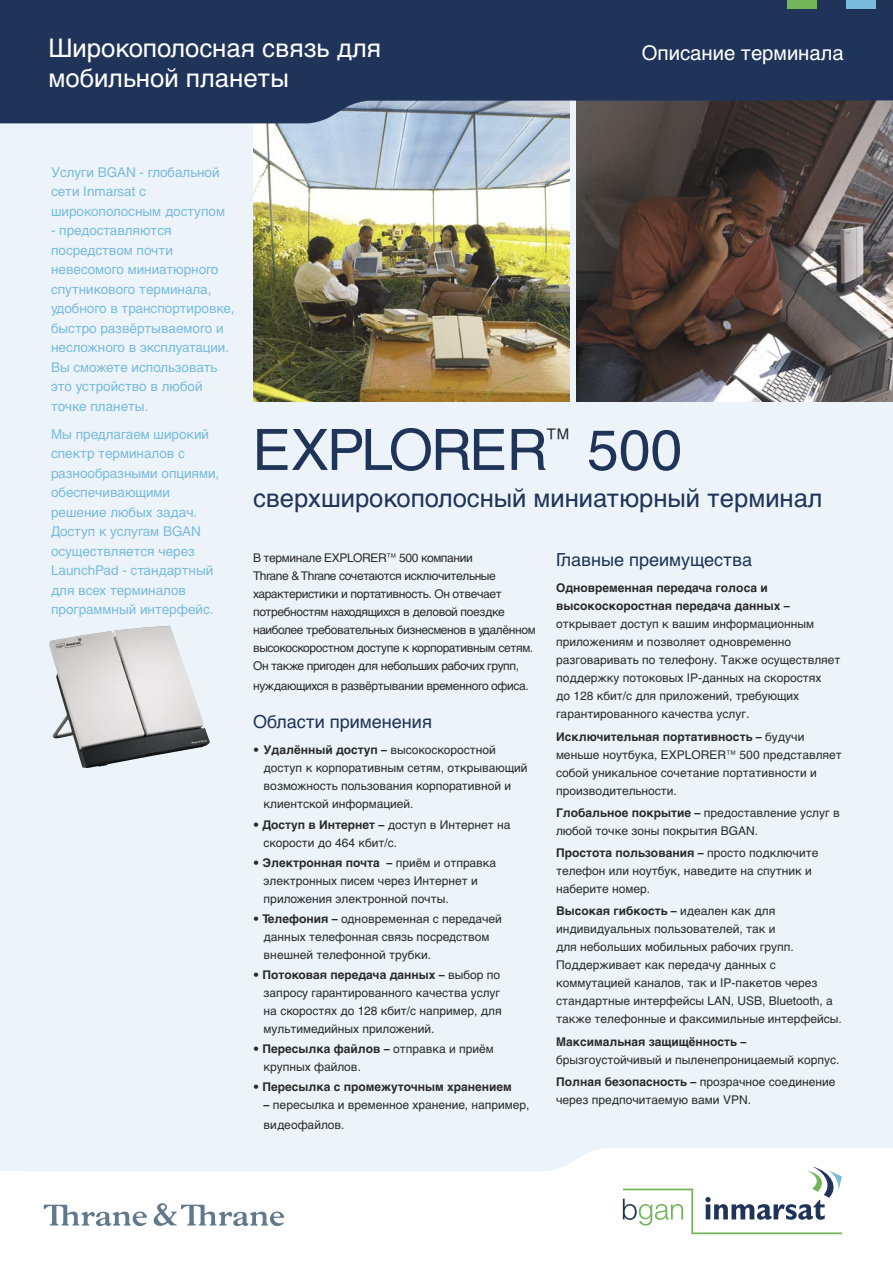
<style>
.page{position:relative;width:893px;height:1263px;background:#ecf4f9}
.page>*{position:absolute;margin:0;border:0;box-sizing:border-box;transform-origin:0 0}
.t1{font:57px "Helvetica Cyr Upright";letter-spacing:-.04em;color:#20345a}
.t2{font:25.65px "Helvetica Cyr Upright";color:#fff}
.t3{font:25.5px "Helvetica Cyr Upright";color:#20345a}
.t4{font:20.25px "Helvetica Cyr Upright";color:#fff}
.SUB_HEAD{font:18px "Helvetica Cyr Upright";color:#20345a}
.STANDFIRST{font:13.5px/19.5px "Helvetica Cyr Upright";color:#79bbdd}
.COPY{font:12px/18px "Helvetica Cyr Upright";color:#2a2a2a}
.BULLETS{font:12px/18px "Helvetica Cyr Upright";color:#2a2a2a}
.COPY_END{font:12px/18px "Helvetica Cyr Upright";letter-spacing:-.03em;color:#2a2a2a}
.BULLETS-2{font:700 12px "Helvetica Cyr";color:#2a2a2a}
.s1{font-family:"Helvetica Cyr";font-weight:700}
.s2{font-family:"Helvetica Cyr Upright";font-weight:400}
</style>
<div class="page">
<img style="left:576px;top:123px;width:317px;height:279px">
<img style="left:253px;top:123px;width:317px;height:279px">
<svg style="left:0;top:0;width:893px;height:123px;fill:#20345a"></svg>
<div style="left:787px;top:0;width:29px;height:9px;background:#72b559"></div>
<div style="left:846px;top:0;width:30px;height:9px;background:#79bbdd"></div>
<img style="left:49px;top:625px;width:161px;height:143px">
<svg style="left:0;top:1148px;width:893px;height:115px;fill:#fff"></svg>
<svg style="left:623px;top:1166px;width:219px;height:68px"></svg>
<svg style="left:153px;top:1203px;width:131px;height:24px"></svg>
<svg style="left:44px;top:1205px;width:103px;height:22px"></svg>
<p class="t2" style="left:48px;top:34px;width:334px">Широкополосная связь для</p>
<p class="t4" style="left:642px;top:42px;width:203px">Описание терминала</p>
<p class="t2" style="left:48px;top:63px;width:242px">мобильной планеты</p>
<p class="STANDFIRST" style="left:51px;top:162px;width:175px">Услуги BGAN - глобальной сети Inmarsat с широкополосным доступом</p>
<p class="STANDFIRST" style="left:51px;top:221px;width:185px">- предоставляются посредством почти невесомого миниатюрного спутникового терминала, удобного в транспортировке, быстро развёртываемого и несложного в эксплуатации.<br>Вы сможете использовать это устройство в любой точке планеты.</p>
<p class="STANDFIRST" style="left:51px;top:424px;width:170px">Мы предлагаем широкий спектр терминалов с разнообразными опциями, обеспечивающими решение любых задач.<br>Доступ к услугам BGAN осуществляется через<br>LaunchPad - стандартный для всех терминалов программный интерфейс.</p>
<p class="t1" style="left:253px;top:418px;width:431px">EXPLORER<sup>™</sup> 500</p>
<p class="t3" style="left:253px;top:484px;width:571px">сверхширокополосный миниатюрный терминал</p>
<p class="SUB_HEAD" style="left:556px;top:549px;width:198px">Главные преимущества</p>
<p class="COPY" style="left:556px;top:579px;width:286px"><span class="s1">Одновременная передача голоса и высокоскоростная передача данных – </span>открывает доступ к вашим информационным приложениям и позволяет одновременно разговаривать по телефону. Также осуществляет поддержку потоковых IP-данных на скоростях<br>до 128 кбит/с для приложений, требующих гарантированного качества услуг.</p>
<p class="COPY" style="left:556px;top:727px;width:287px"><span class="s1">Исключительная портативность –</span> будучи меньше ноутбука, EXPLORER™ 500 представляет собой уникальное сочетание портативности и производительности.</p>
<p class="COPY" style="left:556px;top:804px;width:285px"><span class="s1">Глобальное покрытие –</span> предоставление услуг в любой точке зоны покрытия BGAN.</p>
<p class="COPY" style="left:556px;top:844px;width:264px"><span class="s1">Простота пользования –</span> просто подключите телефон или ноутбук, наведите на спутник и наберите номер.</p>
<p class="COPY" style="left:556px;top:902px;width:287px"><span class="s1">Высокая гибкость –</span> идеален как для индивидуальных пользователей, так и<br>для небольших мобильных рабочих групп.<br>Поддерживает как передачу данных с коммутацией каналов, так и IP-пакетов через стандартные интерфейсы LAN, USB, Bluetooth, а также телефонные и факсимильные интерфейсы.</p>
<p class="COPY" style="left:556px;top:1032px;width:285px"><span class="s1">Максимальная защищённость – </span>брызгоустойчивый и пыленепроницаемый корпус.</p>
<p class="COPY" style="left:556px;top:1073px;width:281px"><span class="s1">Полная безопасность –</span> прозрачное соединение через предпочитаемую вами VPN.</p>
<p class="COPY_END" style="left:253px;top:549px;width:284px">В терминале EXPLORER™ 500 компании<br>Thrane &amp; Thrane сочетаются исключительные характеристики и портативность. Он отвечает потребностям находящихся в деловой поездке наиболее требовательных бизнесменов в удалённом высокоскоростном доступе к корпоративным сетям.<br>Он также пригоден для небольших рабочих групп,</p>
<p class="COPY_END" style="left:253px;top:677px;width:277px">нуждающихся в развёртывании временного офиса.</p>
<p class="SUB_HEAD" style="left:253px;top:711px;width:181px">Области применения</p>
<p class="BULLETS" style="left:264px;top:741px;width:265px;text-indent:-11px">• <span class="s1">Удалённый доступ –</span> высокоскоростной доступ к корпоративным сетям, открывающий возможность пользования корпоративной и клиентской информацией.</p>
<p class="BULLETS" style="left:264px;top:815px;width:248px;text-indent:-11px">• <span class="s1">Доступ в Интернет –</span> доступ в Интернет на скорости до 464 кбит/с.</p>
<p class="BULLETS" style="left:264px;top:853px;width:234px;text-indent:-11px">• <span class="s1">Электронная почта –</span> приём и отправка электронных писем через Интернет и приложения электронной почты.</p>
<p class="BULLETS" style="left:264px;top:910px;width:240px;text-indent:-11px">• <span class="s1">Телефония –</span> одновременная с передачей данных телефонная связь посредством внешней телефонной трубки.</p>
<p class="BULLETS" style="left:264px;top:966px;width:240px;text-indent:-11px">• <span class="s1">Потоковая передача данных –</span> выбор по запросу гарантированного качества услуг на скоростях до 128 кбит/с например, для мультимедийных приложений.</p>
<p class="BULLETS" style="left:264px;top:1040px;width:232px;text-indent:-11px">• <span class="s1">Пересылка файлов –</span> отправка и приём крупных файлов.</p>
<p class="BULLETS-2" style="left:253px;top:1080px;width:260px"><span class="s2">•</span> Пересылка с промежуточным хранением</p>
<p class="BULLETS" style="left:264px;top:1095px;width:267px;line-height:19.5px"><span class="s1">–</span> пересылка и временное хранение, например, видеофайлов.</p>
</div>
